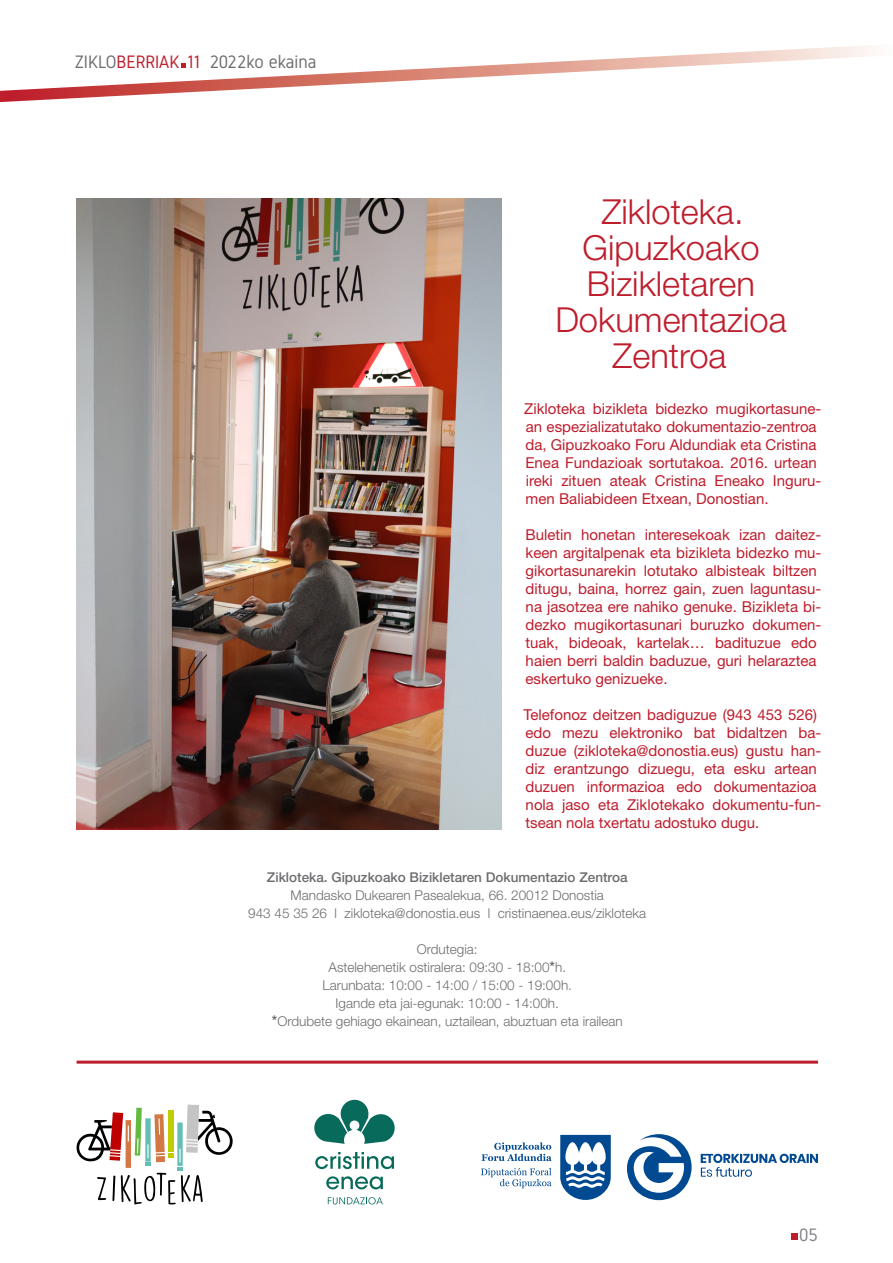
<style>
.page{position:relative;width:893px;height:1263px;background:#fff}
.page>*{position:absolute;margin:0;border:0;box-sizing:border-box;transform-origin:0 0}
.t1{font:300 34.5px/36px "Helvetica Neue LT Std";color:#be1d2c;text-align:center}
.t2{font:18px "Gidole";color:#6c6d70}
.t3{font:18px "Gidole";color:#808285}
.t4{font:15px/18px "Helvetica Neue LT Std";color:#be1d2c}
.t5{font:300 13.5px/18px "Helvetica Neue LT Std";color:#6c6d70;text-align:center}
.t6{font:500 13.5px "Helvetica Neue LT Std";color:#6c6d70}
.s1{color:#be1d2c}
.s2{font-weight:700}
</style>
<div class="page">
<div style="left:791px;top:1233px;width:7px;height:7px;background:#be1d2c"></div>
<svg style="left:0;top:46px;width:871px;height:56px"></svg>
<svg style="left:77px;top:1104px;width:156px;height:101px"></svg>
<img style="left:77px;top:198px;width:425px;height:631px">
<svg style="left:315px;top:1152px;width:79px;height:17px"></svg>
<svg style="left:326px;top:1176px;width:57px;height:13px"></svg>
<svg style="left:328px;top:1197px;width:55px;height:7px"></svg>
<svg style="left:314px;top:1100px;width:81px;height:44px"></svg>
<hr style="left:77px;top:1061px;width:741px;height:3px;background:#be1d2c">
<svg style="left:560px;top:1135px;width:51px;height:65px"></svg>
<svg style="left:482px;top:1142px;width:69px;height:19px"></svg>
<svg style="left:481px;top:1168px;width:70px;height:20px"></svg>
<svg style="left:627px;top:1134px;width:65px;height:66px"></svg>
<svg style="left:701px;top:1154px;width:117px;height:23px"></svg>
<p class="t2" style="left:75px;top:51px;width:243px">ZIKLO<span class="s1">BERRIAK 11</span> 2022ko ekaina</p>
<h1 class="t1" style="left:555px;top:193px;width:233px">Zikloteka.<br>Gipuzkoako<br>Bizikletaren<br>Dokumentazioa<br>Zentroa</h1>
<p class="t4" style="left:524px;top:399px;width:299px">Zikloteka bizikleta bidezko mugikortasune&shy;an espezializatutako dokumentazio-zentroa da, Gipuzkoako Foru Aldundiak eta Cristina Enea Fundazioak sortutakoa. 2016. urtean ireki zituen ateak Cristina Eneako Inguru&shy;men Baliabideen Etxean, Donostian.</p>
<p class="t4" style="left:525px;top:525px;width:297px">Buletin honetan interesekoak izan daitez&shy;keen argitalpenak eta bizikleta bidezko mu&shy;gikortasunarekin lotutako albisteak biltzen ditugu, baina, horrez gain, zuen laguntasu&shy;na jasotzea ere nahiko genuke. Bizikleta bi&shy;dezko mugikortasunari buruzko dokumen&shy;tuak, bideoak, kartelak… badituzue edo haien berri baldin baduzue, guri helaraztea eskertuko genizueke.</p>
<p class="t4" style="left:524px;top:705px;width:299px">Telefonoz deitzen badiguzue (943 453 526) edo mezu elektroniko bat bidaltzen ba&shy;duzue (zikloteka@donostia.eus) gustu han&shy;diz erantzungo dizuegu, eta esku artean duzuen informazioa edo dokumentazioa nola jaso eta Ziklotekako dokumentu-fun&shy;tsean nola txertatu adostuko dugu.</p>
<p class="t6" style="left:267px;top:869px;width:362px">Zikloteka. Gipuzkoako Bizikletaren Dokumentazio Zentroa</p>
<p class="t5" style="left:248px;top:886px;width:399px">Mandasko Dukearen Pasealekua, 66. 20012 Donostia<br>943 45 35 26 l zikloteka@donostia.eus l cristinaenea.eus/zikloteka</p>
<p class="t5" style="left:272px;top:940px;width:352px">Ordutegia:<br>Astelehenetik ostiralera: 09:30 - 18:00<span class="s2">*</span>h.<br>Larunbata: 10:00 - 14:00 / 15:00 - 19:00h.<br>Igande eta jai-egunak: 10:00 - 14:00h.<br><span class="s2">*</span>Ordubete gehiago ekainean, uztailean, abuztuan eta irailean</p>
<p class="t3" style="left:799px;top:1224px;width:20px">05</p>
</div>
